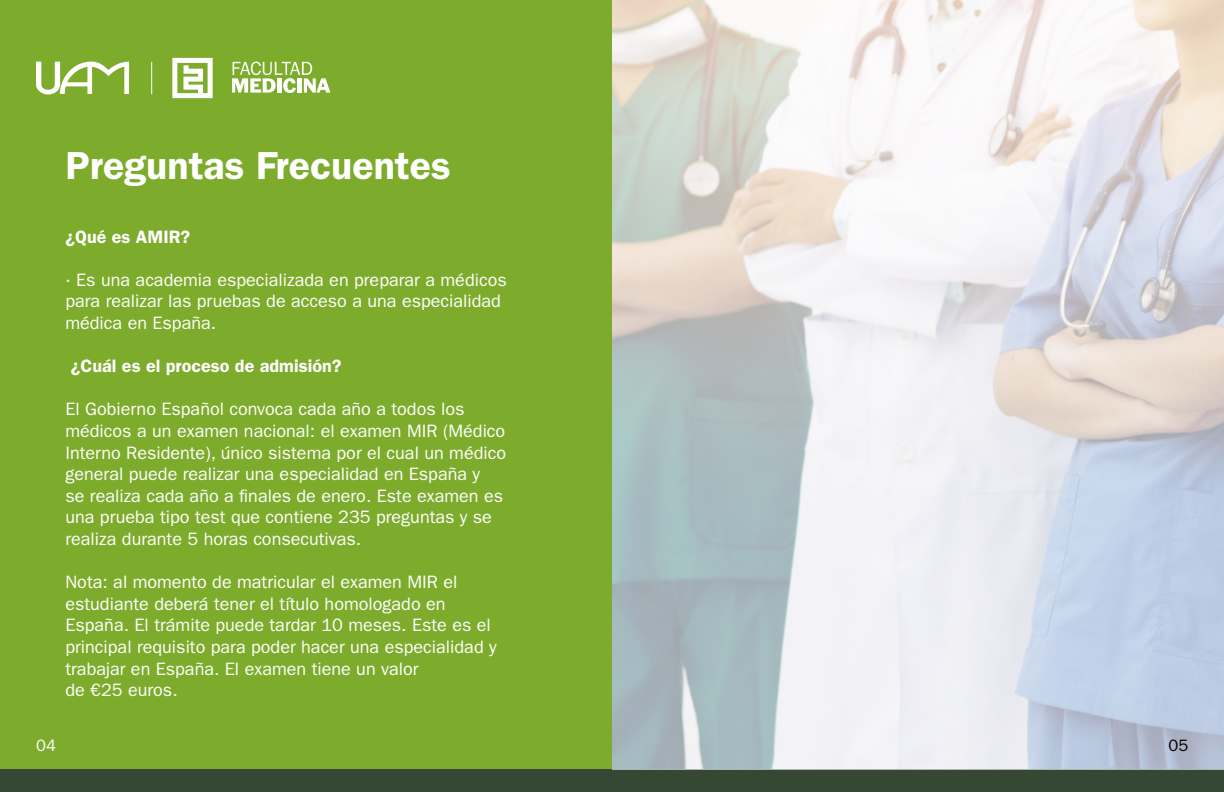
<style>
.page{position:relative;width:1224px;height:792px;background:#fff}
.page>*{position:absolute;margin:0;border:0;box-sizing:border-box;transform-origin:0 0}
.t1{font:600 39.3px "ITC Franklin Gothic Std";color:#fff}
.t2{font:18px/21.6px "ITC Franklin Gothic Std";color:#fff}
.t3{font:600 18px "ITC Franklin Gothic Std";color:#fff}
.t4{font:16.5px "ITC Franklin Gothic Std";color:#fff}
.t5{font:16.5px "ITC Franklin Gothic Std";color:#000}
</style>
<div class="page">
<div style="left:0;top:108px;width:612px;height:684px;background:#7dac2c"></div>
<div style="left:0;top:0;width:612px;height:143px;background:#7dac2c"></div>
<div style="left:0;top:769px;width:1224px;height:23px;background:#354834"></div>
<svg style="left:612px;top:0;width:612px;height:769px"></svg>
<svg style="left:172px;top:58px;width:41px;height:40px"></svg>
<svg style="left:232px;top:62px;width:98px;height:31px"></svg>
<svg style="left:36px;top:62px;width:93px;height:33px"></svg>
<hr style="left:151px;top:62px;width:1px;height:32px;background:#fff">
<h1 class="t1" style="left:65px;top:143px;width:387px">Preguntas Frecuentes</h1>
<p class="t3" style="left:65px;top:226px;width:126px">¿Qué es AMIR?</p>
<p class="t2" style="left:65px;top:269px;width:443px">· Es una academia especializada en preparar a médicos para realizar las pruebas de acceso a una especialidad médica en España.</p>
<p class="t3" style="left:71px;top:355px;width:272px">¿Cuál es el proceso de admisión?</p>
<p class="t2" style="left:65px;top:399px;width:442px">El Gobierno Español convoca cada año a todos los médicos a un examen nacional: el examen MIR (Médico Interno Residente), único sistema por el cual un médico general puede realizar una especialidad en España y<br>se realiza cada año a finales de enero. Este examen es una prueba tipo test que contiene 235 preguntas y se realiza durante 5 horas consecutivas.</p>
<p class="t2" style="left:65px;top:571px;width:433px">Nota: al momento de matricular el examen MIR el estudiante deberá tener el título homologado en España. El trámite puede tardar 10 meses. Este es el principal requisito para poder hacer una especialidad y trabajar en España. El examen tiene un valor<br>de €25 euros.</p>
<p class="t4" style="left:36px;top:736px;width:21px">04</p>
<p class="t5" style="left:1169px;top:736px;width:21px">05</p>
</div>
